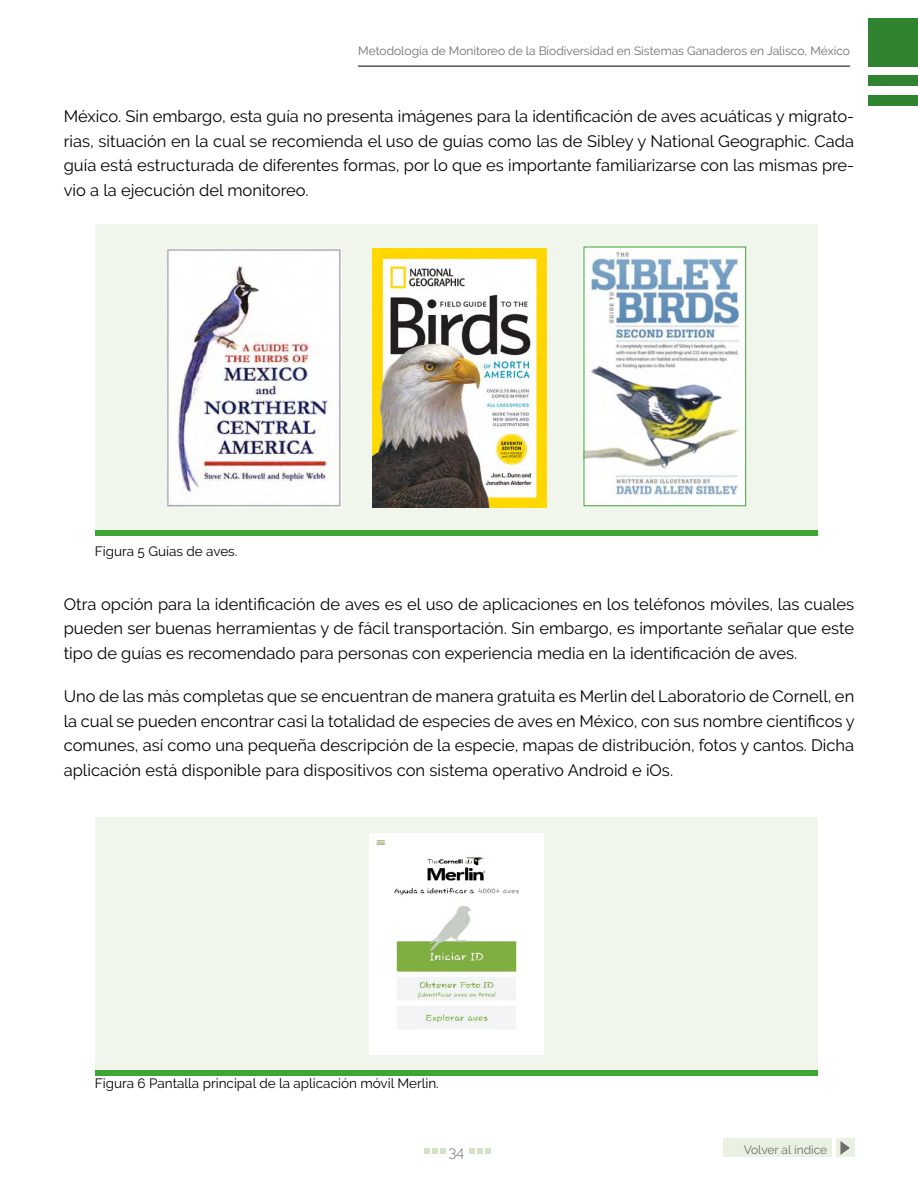
<style>
.page{position:relative;width:918px;height:1188px;background:#fff}
.page>*{position:absolute;margin:0;border:0;box-sizing:border-box;transform-origin:0 0}
.t1{font:16.5px/24.8px "Raleway";color:#000;text-align:justify}
.t2{font:300 15px "Raleway";color:#706f6f}
.t3{font:13.5px "Raleway";color:#000}
.t4{font:12px "Raleway";color:#706f6f}
</style>
<div class="page">
<div style="left:868px;top:18px;width:50px;height:48px;background:#308331"></div>
<div style="left:868px;top:76px;width:50px;height:10px;background:#308331"></div>
<div style="left:868px;top:96px;width:50px;height:10px;background:#308331"></div>
<hr style="left:358px;top:66px;width:492px;height:1px;background:#000">
<svg style="left:470px;top:1148px;width:21px;height:6px"></svg>
<svg style="left:425px;top:1148px;width:21px;height:6px"></svg>
<div style="left:723px;top:1138px;width:109px;height:19px;background:#e9f1e2"></div>
<div style="left:836px;top:1138px;width:19px;height:19px;background:#e9f1e2"></div>
<svg style="left:840px;top:1141px;width:10px;height:14px"></svg>
<div style="left:95px;top:817px;width:723px;height:253px;background:#f1f6ec"></div>
<div style="left:95px;top:224px;width:723px;height:306px;background:#f1f6ec"></div>
<div style="left:95px;top:530px;width:723px;height:5px;background:#3fa535"></div>
<div style="left:95px;top:1070px;width:723px;height:5px;background:#3fa535"></div>
<img style="left:369px;top:833px;width:175px;height:221px">
<img style="left:167px;top:248px;width:175px;height:259px">
<img style="left:372px;top:248px;width:175px;height:259px">
<img style="left:586px;top:249px;width:158px;height:255px">
<div style="left:584px;top:247px;width:162px;height:259px;border:1px solid #3fa535"></div>
<p class="t4" style="left:358px;top:44px;width:493px">Metodología de Monitoreo de la Biodiversidad en Sistemas Ganaderos en Jalisco, México</p>
<p class="t1" style="left:64px;top:104px;width:792px">México. Sin embargo, esta guía no presenta imágenes para la identificación de aves acuáticas y migrato&shy;rias, situación en la cual se recomienda el uso de guías como las de Sibley y National Geographic. Cada guía está estructurada de diferentes formas, por lo que es importante familiarizarse con las mismas pre&shy;vio a la ejecución del monitoreo.</p>
<p class="t3" style="left:95px;top:543px;width:144px">Figura 5 Guías de aves.</p>
<p class="t1" style="left:64px;top:591px;width:792px">Otra opción para la identificación de aves es el uso de aplicaciones en los teléfonos móviles, las cuales pueden ser buenas herramientas y de fácil transportación. Sin embargo, es importante señalar que este tipo de guías es recomendado para personas con experiencia media en la identificación de aves.</p>
<p class="t1" style="left:64px;top:684px;width:792px">Uno de las más completas que se encuentran de manera gratuita es Merlin del Laboratorio de Cornell, en la cual se pueden encontrar casi la totalidad de especies de aves en México, con sus nombre científicos y comunes, así como una pequeña descripción de la especie, mapas de distribución, fotos y cantos. Dicha aplicación está disponible para dispositivos con sistema operativo Android e iOs.</p>
<p class="t3" style="left:95px;top:1075px;width:345px">Figura 6 Pantalla principal de la aplicación móvil Merlin.</p>
<p class="t2" style="left:448px;top:1143px;width:17px">34</p>
<p class="t4" style="left:744px;top:1142px;width:85px">Volver al índice</p>
</div>
